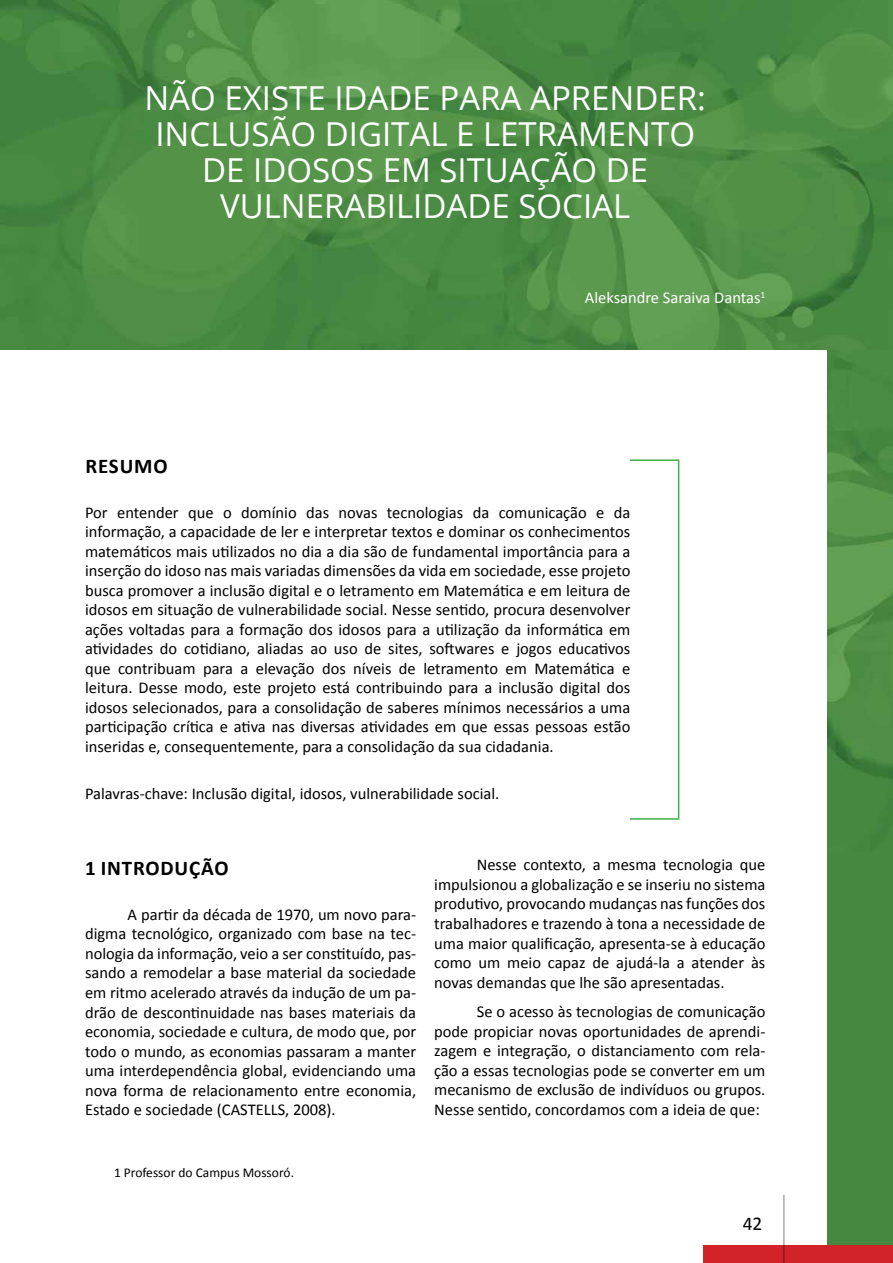
<style>
.page{position:relative;width:893px;height:1263px;background:#fff}
.page>*{position:absolute;margin:0;border:0;box-sizing:border-box;transform-origin:0 0}
.t1{font:33px/36px "Open Sans";color:#fff;text-align:center}
.t2{font:700 21px "Calibri";letter-spacing:.04em;color:#000}
.t3{font:19.5px "Calibri";color:#000}
.t4{font:16.5px/19.5px "Calibri";color:#000;text-align:justify}
.t5{font:16.5px "Calibri";color:#fff}
.t6{font:13.5px "Calibri";color:#000}
</style>
<div class="page">
<div style="left:827px;top:0;width:66px;height:1263px;background:#478841"></div>
<img style="left:827px;top:451px;width:66px;height:328px">
<div style="left:703px;top:1245px;width:190px;height:18px;background:#d2232a"></div>
<hr style="left:783px;top:1195px;width:1px;height:68px;background:#000">
<img style="left:0;top:0;width:893px;height:349px">
<hr style="left:630px;top:459px;width:49px;height:2px;background:#41ad49">
<hr style="left:630px;top:818px;width:49px;height:2px;background:#41ad49">
<hr style="left:678px;top:461px;width:1px;height:357px;background:#41ad49">
<h1 class="t1" style="left:144px;top:79px;width:563px">NÃO EXISTE IDADE PARA APRENDER:<br>INCLUSÃO DIGITAL E LETRAMENTO<br>DE IDOSOS EM SITUAÇÃO DE<br>VULNERABILIDADE SOCIAL</h1>
<p class="t5" style="left:585px;top:287px;width:182px">Aleksandre Saraiva Dantas<sup>1</sup></p>
<p class="t2" style="left:85px;top:452px;width:84px">RESUMO</p>
<p class="t4" style="left:85px;top:502px;width:547px">Por entender que o domínio das novas tecnologias da comunicação e da informação, a capacidade de ler e interpretar textos e dominar os conhecimentos matemáticos mais utilizados no dia a dia são de fundamental importância para a inserção do idoso nas mais variadas dimensões da vida em sociedade, esse projeto busca promover a inclusão digital e o letramento em Matemática e em leitura de idosos em situação de vulnerabilidade social. Nesse sentido, procura desenvolver ações voltadas para a formação dos idosos para a utilização da informática em atividades do cotidiano, aliadas ao uso de sites, softwares e jogos educativos que contribuam para a elevação dos níveis de letramento em Matemática e leitura. Desse modo, este projeto está contribuindo para a inclusão digital dos idosos selecionados, para a consolidação de saberes mínimos necessários a uma participação crítica e ativa nas diversas atividades em que essas pessoas estão inseridas e, consequentemente, para a consolidação da sua cidadania.</p>
<p class="t4" style="left:85px;top:784px;width:416px">Palavras-chave: Inclusão digital, idosos, vulnerabilidade social.</p>
<p class="t2" style="left:85px;top:854px;width:145px">1 INTRODUÇÃO</p>
<p class="t4" style="left:85px;top:905px;width:333px;text-indent:43px">A partir da década de 1970, um novo para&shy;digma tecnológico, organizado com base na tec&shy;nologia da informação, veio a ser constituído, pas&shy;sando a remodelar a base material da sociedade em ritmo acelerado através da indução de um pa&shy;drão de descontinuidade nas bases materiais da economia, sociedade e cultura, de modo que, por todo o mundo, as economias passaram a manter uma interdependência global, evidenciando uma nova forma de relacionamento entre economia, Estado e sociedade (CASTELLS, 2008).</p>
<p class="t4" style="left:434px;top:855px;width:333px;text-indent:43px">Nesse contexto, a mesma tecnologia que impulsionou a globalização e se inseriu no sistema produtivo, provocando mudanças nas funções dos trabalhadores e trazendo à tona a necessidade de uma maior qualificação, apresenta-se à educação como um meio capaz de ajudá-la a atender às novas demandas que lhe são apresentadas.</p>
<p class="t4" style="left:434px;top:1002px;width:333px;text-indent:43px">Se o acesso às tecnologias de comunicação pode propiciar novas oportunidades de aprendi&shy;zagem e integração, o distanciamento com rela&shy;ção a essas tecnologias pode se converter em um mecanismo de exclusão de indivíduos ou grupos.<br>Nesse sentido, concordamos com a ideia de que:</p>
<p class="t6" style="left:114px;top:1164px;width:181px">1 Professor do Campus Mossoró.</p>
<p class="t3" style="left:743px;top:1211px;width:21px">42</p>
</div>
